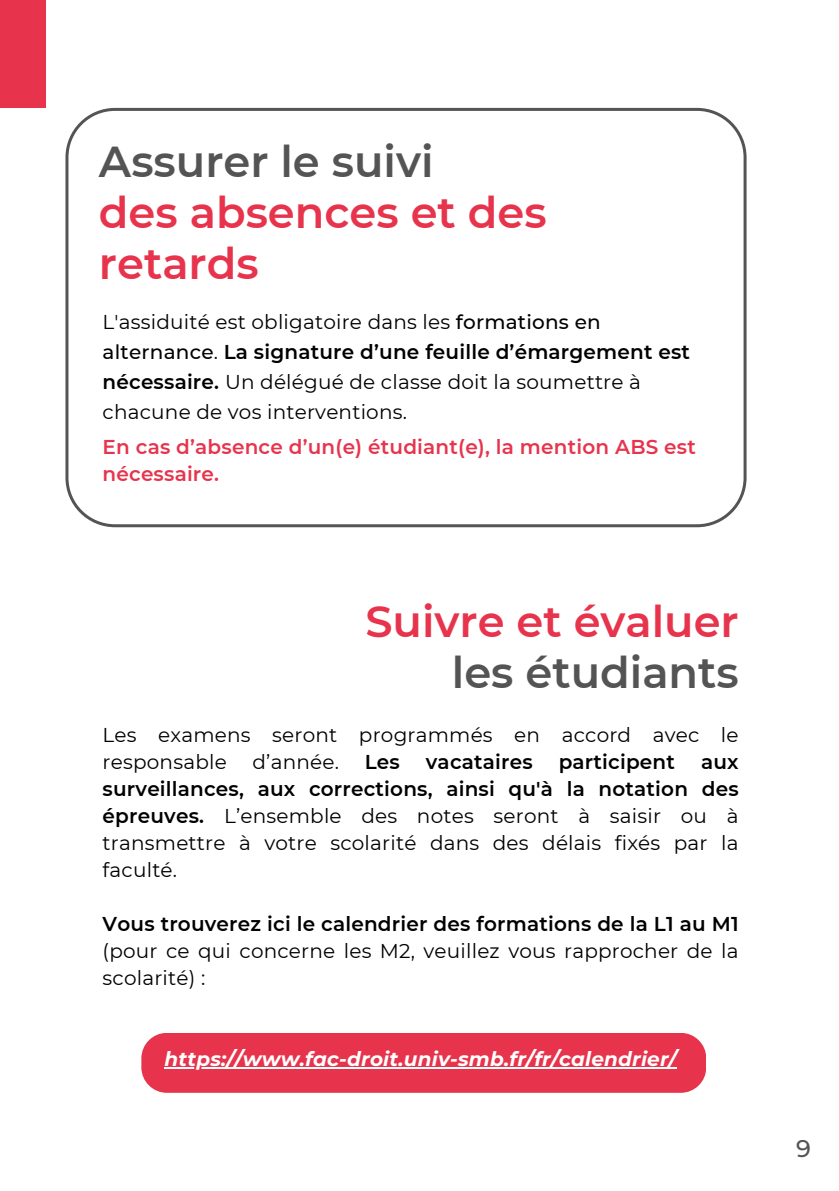
<style>
.page{position:relative;width:839px;height:1191px;background:#fff}
.page>*{position:absolute;margin:0;border:0;box-sizing:border-box;transform-origin:0 0}
.t1{font:600 43.2px/51px "Montserrat";color:#e7344c}
.t2{font:500 24px "Montserrat";color:#545454}
.t3{font:20px/27px "Montserrat";letter-spacing:.01em;color:#000}
.t4{font:600 20px/27px "Montserrat";letter-spacing:.01em;color:#e7344c}
.t5{font:italic 700 20px "Montserrat";letter-spacing:.01em;color:#fff}
.t6{font:600 20px "Montserrat";letter-spacing:.01em;color:#000}
.s1{color:#545454}
.s2{font-weight:500}
.s3{font-weight:600}
</style>
<div class="page">
<div style="left:141px;top:1033px;width:565px;height:60px;background:#e7344c;border-radius:26px"></div>
<hr style="left:164px;top:1067px;width:513px;height:2px;background:#fff">
<div style="left:0;top:0;width:46px;height:108px;background:#e7344c"></div>
<svg style="left:65px;top:108px;width:681px;height:419px"></svg>
<h2 class="t1" style="left:99px;top:136px;width:449px"><span class="s1">Assurer le suivi<br></span>des absences et des retards</h2>
<p class="t3" style="left:103px;top:306px;width:589px;line-height:30px">L'assiduité est obligatoire dans les <span class="s2">formations en alternance</span>. <span class="s3">La signature d’une feuille d’émargement est nécessaire.</span> Un délégué de classe doit la soumettre à chacune de vos interventions.</p>
<p class="t4" style="left:103px;top:433px;width:594px">En cas d’absence d’un(e) étudiant(e), la mention ABS est nécessaire.</p>
<h1 class="t1" style="left:365px;top:596px;width:375px;text-align:right">Suivre et évaluer <span class="s1">les étudiants</span></h1>
<p class="t3" style="left:103px;top:721px;width:637px">Les examens seront programmés en accord avec le responsable</p>
<p class="t3" style="left:252px;top:748px;width:88px">d’année.</p>
<p class="t6" style="left:365px;top:750px;width:37px">Les</p>
<p class="t6" style="left:426px;top:750px;width:108px">vacataires</p>
<p class="t6" style="left:558px;top:750px;width:118px">participent</p>
<p class="t3" style="left:103px;top:748px;width:637px;text-align:justify;text-indent:598px"><span class="s3">aux surveillances, aux corrections, ainsi qu'à la notation des épreuves.</span> L’ensemble des notes seront à saisir ou à transmettre à votre scolarité dans des délais fixés par la faculté.</p>
<p class="t3" style="left:103px;top:910px;width:637px;text-align:justify"><span class="s3">Vous trouverez ici le calendrier des formations de la L1 au M1 </span>(pour ce qui concerne les M2, veuillez vous rapprocher de la scolarité) :</p>
<h2 class="t5" style="left:164px;top:1047px;width:513px">https://www.fac-droit.univ-smb.fr/fr/calendrier/</h2>
<h1 class="t2" style="left:796px;top:1134px;width:16px">9</h1>
</div>
